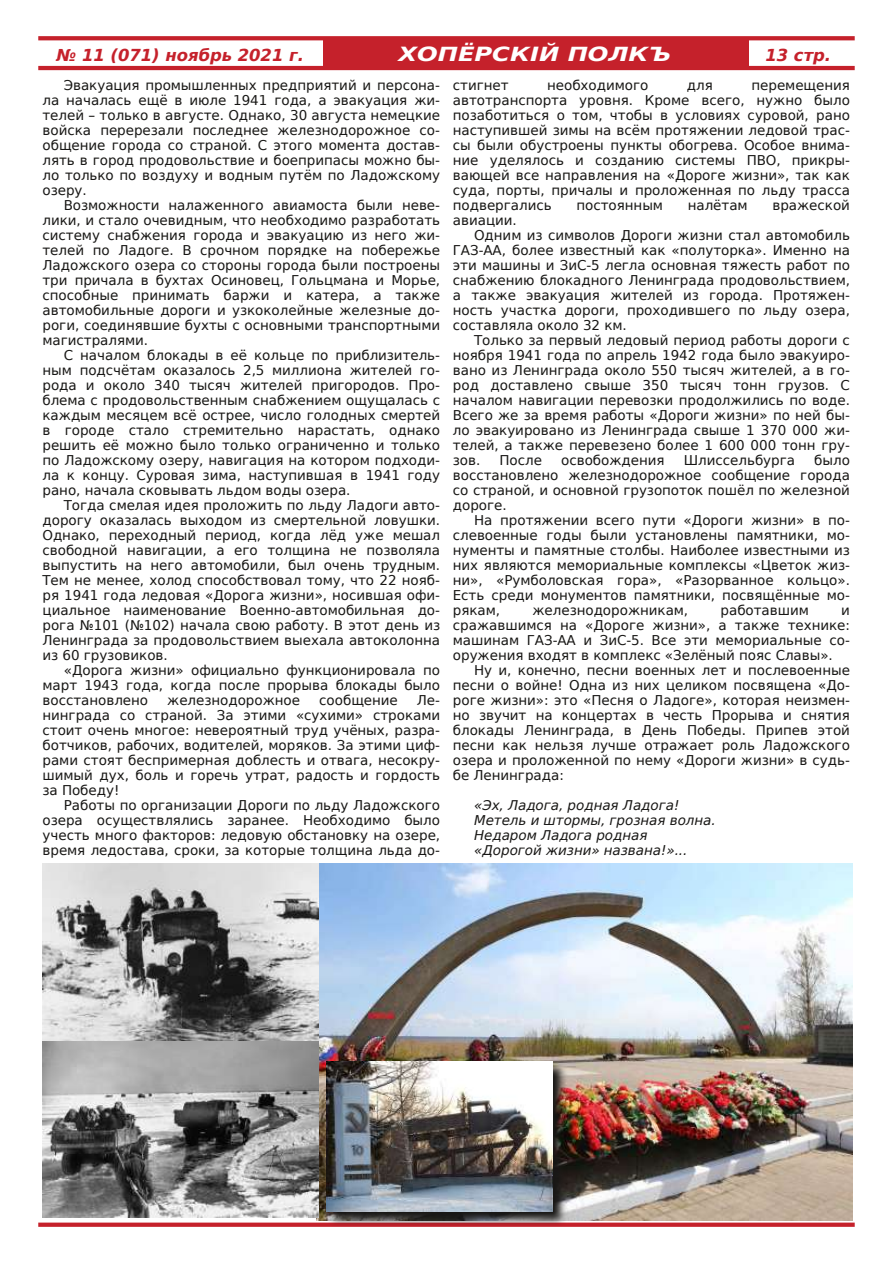
<style>
.page{position:relative;width:893px;height:1263px;background:#fff}
.page>*{position:absolute;margin:0;border:0;box-sizing:border-box;transform-origin:0 0}
.t1{font:italic 700 19.5px "DejaVu Sans";letter-spacing:-.005em;color:#fff;scale:1.25 1}
.t2{font:italic 700 16.5px "DejaVu Sans";letter-spacing:-.005em;color:#c5212b}
.t3{font:13.5px/15px "DejaVu Sans";letter-spacing:-.005em;color:#181715;text-align:justify}
.t4{font:italic 13.5px/15px "DejaVu Sans";color:#181715}
</style>
<div class="page">
<div style="left:323px;top:38px;width:425px;height:30px;background:#c5212b"></div>
<hr style="left:38px;top:66px;width:817px;height:4px;background:#c5212b">
<div style="left:38px;top:1222px;width:817px;height:5px;background:#c5212b"></div>
<svg style="left:38px;top:36px;width:817px;height:4px;fill:#c5212b"></svg>
<img style="left:317px;top:863px;width:535px;height:357px">
<img style="left:43px;top:863px;width:276px;height:355px">
<img style="left:327px;top:1061px;width:243px;height:166px">
<img style="left:327px;top:1061px;width:225px;height:150px">
<p class="t2" style="left:57px;top:45px;width:249px">№ 11 (071) ноябрь 2021 г.</p>
<h1 class="t1" style="left:398px;top:43px;width:220px">ХОПЁРСКIЙ ПОЛКЪ</h1>
<p class="t2" style="left:765px;top:45px;width:67px">13 стр.</p>
<p class="t3" style="left:43px;top:78px;width:399px;text-indent:21px">Эвакуация промышленных предприятий и персона‐ ла началась ещё в июле 1941 года, а эвакуация жи‐ телей – только в августе. Однако, 30 августа немецкие войска перерезали последнее железнодорожное со‐ общение города со страной. С этого момента достав‐ лять в город продовольствие и боеприпасы можно бы‐ ло только по воздуху и водным путём по Ладожскому озеру.</p>
<p class="t3" style="left:43px;top:198px;width:399px;text-indent:21px">Возможности налаженного авиамоста были неве‐ лики, и стало очевидным, что необходимо разработать систему снабжения города и эвакуацию из него жи‐ телей по Ладоге. В срочном порядке на побережье Ладожского озера со стороны города были построены три причала в бухтах Осиновец, Гольцмана и Морье, способные принимать баржи и катера, а также автомобильные дороги и узкоколейные железные до‐ роги, соединявшие бухты с основными транспортными магистралями.</p>
<p class="t3" style="left:43px;top:348px;width:399px;text-indent:21px">С началом блокады в её кольце по приблизитель‐ ным подсчётам оказалось 2,5 миллиона жителей го‐ рода и около 340 тысяч жителей пригородов. Про‐ блема с продовольственным снабжением ощущалась с каждым месяцем всё острее, число голодных смертей в городе стало стремительно нарастать, однако решить её можно было только ограниченно и только по Ладожскому озеру, навигация на котором подходи‐ ла к концу. Суровая зима, наступившая в 1941 году рано, начала сковывать льдом воды озера.</p>
<p class="t3" style="left:43px;top:498px;width:399px;text-indent:21px">Тогда смелая идея проложить по льду Ладоги авто‐ дорогу оказалась выходом из смертельной ловушки.<br>Однако, переходный период, когда лёд уже мешал свободной навигации, а его толщина не позволяла выпустить на него автомобили, был очень трудным.<br>Тем не менее, холод способствовал тому, что 22 нояб‐ ря 1941 года ледовая «Дорога жизни», носившая офи‐ циальное наименование Военно-автомобильная до‐ рога №101 (№102) начала свою работу. В этот день из Ленинграда за продовольствием выехала автоколонна из 60 грузовиков.</p>
<p class="t3" style="left:43px;top:663px;width:399px;text-indent:21px">«Дорога жизни» официально функционировала по март 1943 года, когда после прорыва блокады было восстановлено</p>
<p class="t3" style="left:453px;top:78px;width:57px">стигнет</p>
<p class="t3" style="left:547px;top:78px;width:103px">необходимого</p>
<p class="t3" style="left:687px;top:78px;width:27px">для</p>
<p class="t3" style="left:453px;top:78px;width:399px;text-indent:299px">перемещения автотранспорта уровня. Кроме всего, нужно было позаботиться о том, чтобы в условиях суровой, рано наступившей зимы на всём протяжении ледовой трас‐ сы были обустроены пункты обогрева. Особое внима‐ ние уделялось и созданию системы ПВО, прикры‐ вающей все направления на «Дороге жизни», так как суда, порты, причалы и проложенная по льду трасса подвергались</p>
<p class="t3" style="left:576px;top:198px;width:88px">постоянным</p>
<p class="t3" style="left:688px;top:198px;width:61px">налётам</p>
<p class="t3" style="left:772px;top:198px;width:79px">вражеской</p>
<p class="t3" style="left:453px;top:213px;width:65px">авиации.</p>
<p class="t3" style="left:474px;top:228px;width:377px">Одним из символов Дороги жизни стал автомобиль</p>
<p class="t3" style="left:453px;top:243px;width:399px">ГАЗ-АА, более известный как «полуторка». Именно на</p>
<p class="t3" style="left:453px;top:258px;width:399px">эти машины и ЗиС-5 легла основная тяжесть работ по</p>
<p class="t3" style="left:453px;top:273px;width:399px">снабжению блокадного Ленинграда продовольствием,</p>
<p class="t3" style="left:453px;top:288px;width:399px">а также эвакуация жителей из города. Протяжен‐</p>
<p class="t3" style="left:453px;top:303px;width:399px">ность участка дороги, проходившего по льду озера,</p>
<p class="t3" style="left:453px;top:318px;width:175px">составляла около 32 км.</p>
<p class="t3" style="left:474px;top:333px;width:377px">Только за первый ледовый период работы дороги с</p>
<p class="t3" style="left:453px;top:348px;width:399px">ноября 1941 года по апрель 1942 года было эвакуиро‐</p>
<p class="t3" style="left:453px;top:363px;width:399px">вано из Ленинграда около 550 тысяч жителей, а в го‐</p>
<p class="t3" style="left:453px;top:378px;width:399px">род доставлено свыше 350 тысяч тонн грузов. С</p>
<p class="t3" style="left:453px;top:393px;width:399px">началом навигации перевозки продолжились по воде.</p>
<p class="t3" style="left:453px;top:408px;width:399px">Всего же за время работы «Дороги жизни» по ней бы‐</p>
<p class="t3" style="left:453px;top:423px;width:399px">ло эвакуировано из Ленинграда свыше 1 370 000 жи‐</p>
<p class="t3" style="left:453px;top:438px;width:399px">телей, а также перевезено более 1 600 000 тонн гру‐</p>
<p class="t3" style="left:453px;top:453px;width:29px">зов.</p>
<p class="t3" style="left:499px;top:453px;width:44px">После</p>
<p class="t3" style="left:561px;top:453px;width:105px">освобождения</p>
<p class="t3" style="left:684px;top:453px;width:113px">Шлиссельбурга</p>
<p class="t3" style="left:453px;top:453px;width:399px;text-indent:361px">было восстановлено железнодорожное сообщение города со страной, и основной грузопоток пошёл по железной дороге.</p>
<p class="t3" style="left:453px;top:513px;width:399px;text-indent:21px">На протяжении всего пути «Дороги жизни» в по‐ слевоенные годы были установлены памятники, мо‐ нументы и памятные столбы. Наиболее известными из них являются мемориальные комплексы «Цветок жиз‐ ни», «Румболовская гора», «Разорванное кольцо».<br>Есть среди монументов памятники, посвящённые мо‐ рякам,</p>
<p class="t3" style="left:532px;top:603px;width:157px">железнодорожникам,</p>
<p class="t3" style="left:720px;top:603px;width:90px">работавшим</p>
<p class="t3" style="left:453px;top:603px;width:399px;text-indent:388px">и сражавшимся на «Дороге жизни», а также технике: машинам ГАЗ-АА и ЗиС-5. Все эти мемориальные со‐ оружения входят в комплекс «Зелёный пояс Славы».</p>
<p class="t3" style="left:453px;top:663px;width:399px;text-indent:21px">Ну и, конечно, песни военных лет и послевоенные песни о войне! Одна из них целиком посвящена «До‐ роге жизни»: это «Песня о Ладоге», которая неизмен‐ но звучит на концертах в честь Прорыва и снятия блокады Ленинграда, в День Победы. Припев этой песни как нельзя лучше отражает роль Ладожского озера и проложенной по нему «Дороги жизни» в судь‐ бе Ленинграда:</p>
<p class="t4" style="left:474px;top:798px;width:243px">«Эх, Ладога, родная Ладога!<br>Метель и штормы, грозная волна.<br>Недаром Ладога родная «Дорогой жизни» названа!»...</p>
<p class="t3" style="left:167px;top:693px;width:134px">железнодорожное</p>
<p class="t3" style="left:319px;top:693px;width:80px">сообщение</p>
<p class="t3" style="left:43px;top:693px;width:399px;text-indent:374px">Ле‐ нинграда со страной. За этими «сухими» строками стоит очень многое: невероятный труд учёных, разра‐ ботчиков, рабочих, водителей, моряков. За этими циф‐ рами стоят беспримерная доблесть и отвага, несокру‐ шимый дух, боль и горечь утрат, радость и гордость за Победу!</p>
<p class="t3" style="left:43px;top:798px;width:399px;text-indent:21px">Работы по организации Дороги по льду Ладожского озера осуществлялись заранее. Необходимо было учесть много факторов: ледовую обстановку на озере, время ледостава, сроки, за которые толщина льда до‐</p>
</div>
